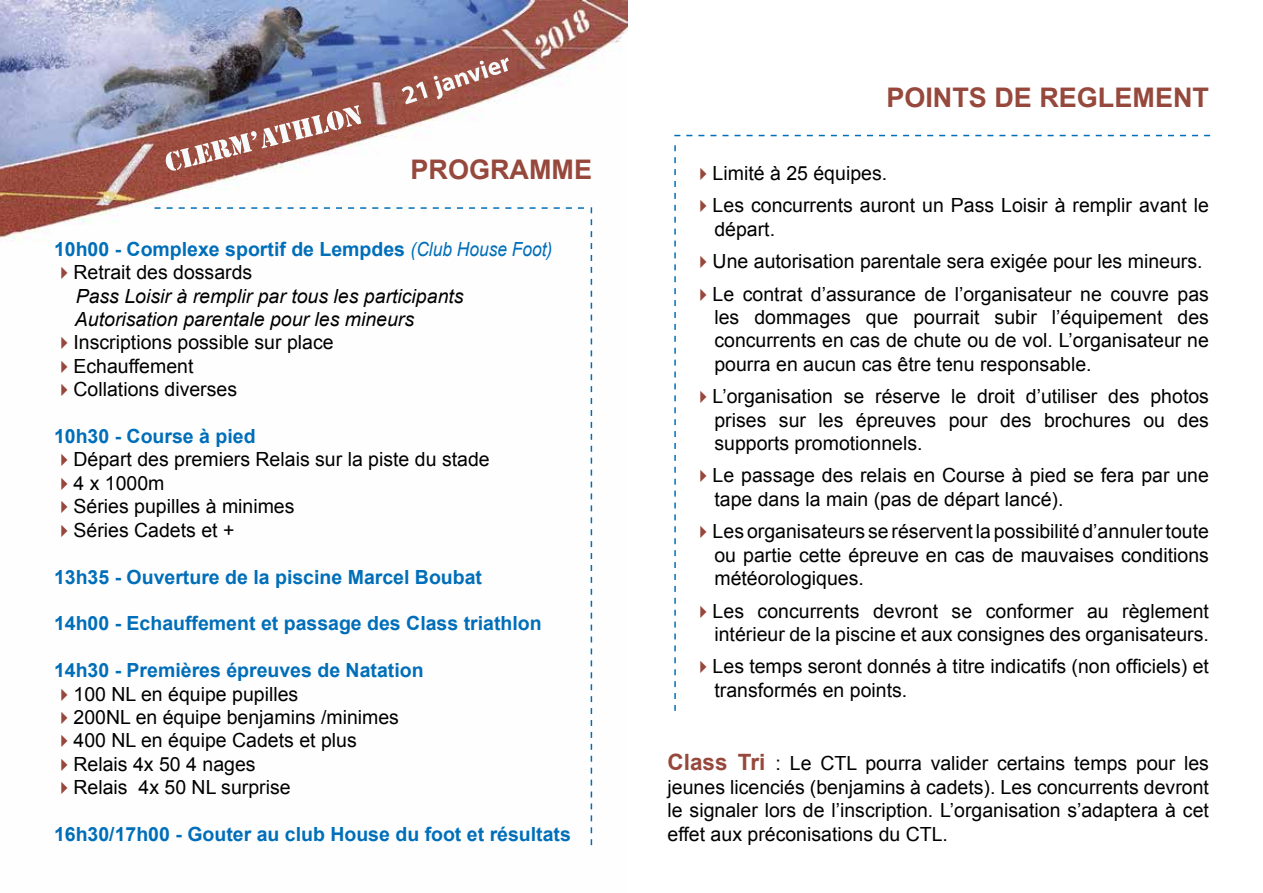
<style>
.page{position:relative;width:1263px;height:893px;background:#fff}
.page>*{position:absolute;margin:0;border:0;box-sizing:border-box;transform-origin:0 0}
.t1{font:700 27px "Arial";color:#96483c}
.t2{font:19.5px/23.4px "Arial";color:#000;text-align:justify}
.t3{font:700 19.5px "Arial";color:#006eb9}
.t4{font:italic 19.5px/23.4px "Arial";color:#000}
.s1{font-weight:400;font-style:italic}
.s2{color:#96483c}
.s3{font-style:normal}
.s4{font-weight:700;font-size:22.5px;color:#96483c}
</style>
<div class="page">
<img style="left:0;top:0;width:627px;height:846px">
<svg style="left:674px;top:145px;width:2px;height:566px"></svg>
<svg style="left:674px;top:135px;width:536px;height:1px"></svg>
<svg style="left:591px;top:207px;width:1px;height:638px"></svg>
<svg style="left:154px;top:207px;width:430px;height:2px"></svg>
<h1 class="t1" style="left:411px;top:152px;width:183px">PROGRAMME</h1>
<p class="t3" style="left:54px;top:236px;width:500px">10h00 - Complexe sportif de Lempdes <span class="s1">(Club House Foot)</span></p>
<p class="t4" style="left:75px;top:261px;width:390px;text-indent:-21px"><span class="s2">✔</span><span class="s3">Retrait des dossards<br></span>Pass Loisir à remplir par tous les participants<br>Autorisation parentale pour les mineurs</p>
<p class="t2" style="left:54px;top:331px;width:281px"><span class="s2">✔</span>Inscriptions possible sur place</p>
<p class="t2" style="left:54px;top:355px;width:141px"><span class="s2">✔</span>Echauffement</p>
<p class="t2" style="left:54px;top:378px;width:185px"><span class="s2">✔</span>Collations diverses</p>
<p class="t3" style="left:54px;top:423px;width:203px">10h30 - Course à pied</p>
<p class="t2" style="left:54px;top:448px;width:437px"><span class="s2">✔</span>Départ des premiers Relais sur la piste du stade</p>
<p class="t2" style="left:54px;top:472px;width:112px"><span class="s2">✔</span>4 x 1000m</p>
<p class="t2" style="left:54px;top:495px;width:242px"><span class="s2">✔</span>Séries pupilles à minimes</p>
<p class="t2" style="left:54px;top:518px;width:182px"><span class="s2">✔</span>Séries Cadets et +</p>
<p class="t3" style="left:54px;top:564px;width:430px">13h35 - Ouverture de la piscine Marcel Boubat</p>
<p class="t3" style="left:54px;top:610px;width:489px">14h00 - Echauffement et passage des Class triathlon</p>
<p class="t3" style="left:54px;top:657px;width:371px">14h30 - Premières épreuves de Natation</p>
<p class="t2" style="left:54px;top:682px;width:246px"><span class="s2">✔</span>100 NL en équipe pupilles</p>
<p class="t2" style="left:54px;top:706px;width:347px"><span class="s2">✔</span>200NL en équipe benjamins /minimes</p>
<p class="t2" style="left:54px;top:729px;width:304px"><span class="s2">✔</span>400 NL en équipe Cadets et plus</p>
<p class="t2" style="left:54px;top:752px;width:203px"><span class="s2">✔</span>Relais 4x 50 4 nages</p>
<p class="t2" style="left:54px;top:776px;width:238px"><span class="s2">✔</span>Relais 4x 50 NL surprise</p>
<p class="t3" style="left:54px;top:821px;width:518px">16h30/17h00 - Gouter au club House du foot et résultats</p>
<h1 class="t1" style="left:886px;top:79px;width:324px">POINTS DE REGLEMENT</h1>
<p class="t2" style="left:693px;top:162px;width:196px"><span class="s2">✔</span>Limité à 25 équipes.</p>
<p class="t2" style="left:714px;top:194px;width:496px;text-indent:-21px"><span class="s2">✔</span>Les concurrents auront un Pass Loisir à remplir avant le départ.</p>
<p class="t2" style="left:693px;top:250px;width:511px"><span class="s2">✔</span>Une autorisation parentale sera exigée pour les mineurs.</p>
<p class="t2" style="left:714px;top:282px;width:496px;text-indent:-21px"><span class="s2">✔</span>Le contrat d’assurance de l’organisateur ne couvre pas les dommages que pourrait subir l’équipement des concurrents en cas de chute ou de vol. L’organisateur ne pourra en aucun cas être tenu responsable.</p>
<p class="t2" style="left:714px;top:385px;width:496px;text-indent:-21px"><span class="s2">✔</span>L’organisation se réserve le droit d’utiliser des photos prises sur les épreuves pour des brochures ou des supports promotionnels.</p>
<p class="t2" style="left:714px;top:464px;width:496px;text-indent:-21px"><span class="s2">✔</span>Le passage des relais en Course à pied se fera par une tape dans la main (pas de départ lancé).</p>
<p class="t2" style="left:714px;top:520px;width:496px;text-indent:-21px"><span class="s2">✔</span>Les organisateurs se réservent la possibilité d’annuler toute ou partie cette épreuve en cas de mauvaises conditions météorologiques.</p>
<p class="t2" style="left:693px;top:599px;width:517px;text-align:right"><span class="s2">✔</span>Les concurrents devront se conformer au règlement intérieur de la piscine et aux consignes des organisateurs.</p>
<p class="t2" style="left:714px;top:655px;width:496px;text-indent:-21px"><span class="s2">✔</span>Les temps seront donnés à titre indicatifs (non officiels) et transformés en points.</p>
<p class="t2" style="left:668px;top:752px;width:543px"><span class="s4">Class Tri</span> : Le CTL pourra valider certains temps pour les jeunes licenciés (benjamins à cadets). Les concurrents devront le signaler lors de l’inscription. L’organisation s’adaptera à cet effet aux préconisations du CTL.</p>
</div>
